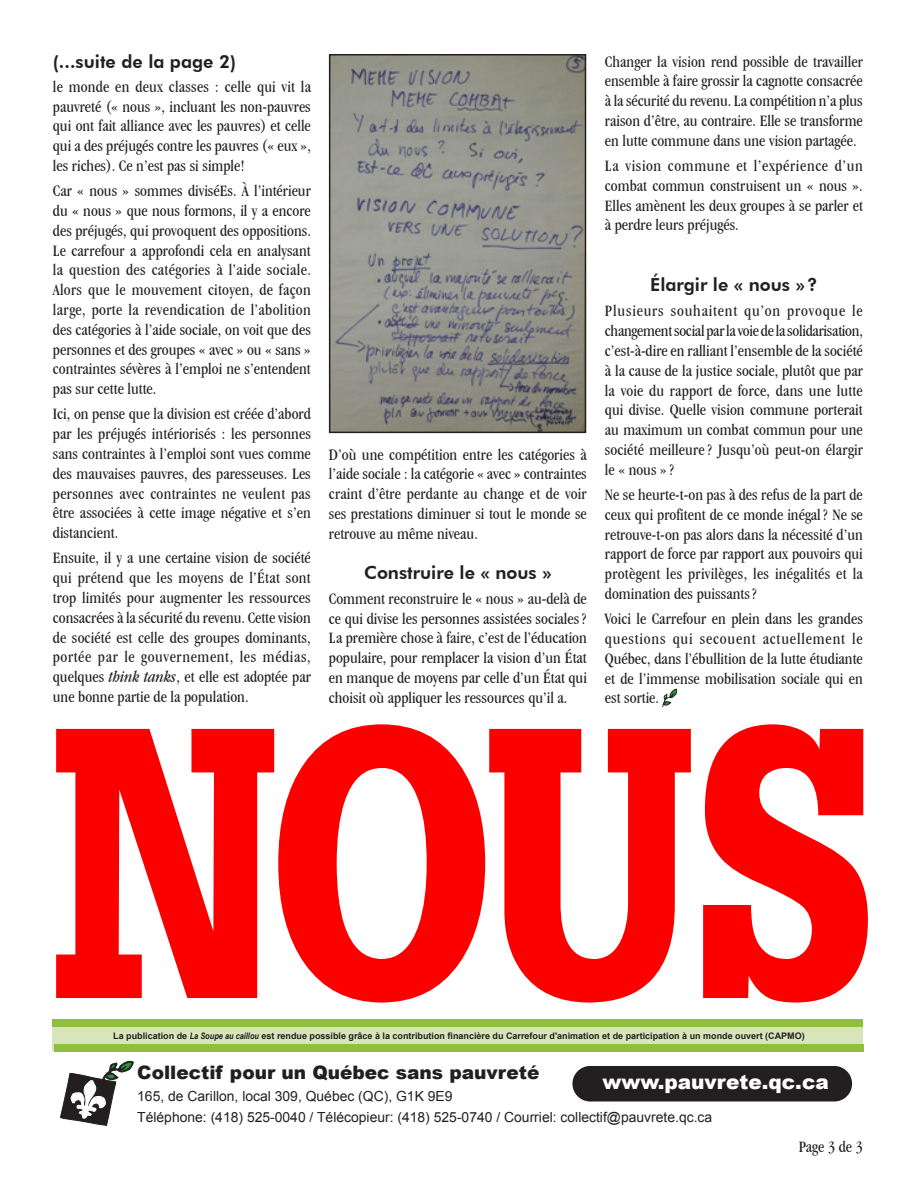
<style>
.page{position:relative;width:918px;height:1188px;background:#fff}
.page>*{position:absolute;margin:0;border:0;box-sizing:border-box;transform-origin:0 0}
.Intertitre{font:372.3px "Installation Black SSK";color:#fc0000;scale:.78 1}
.t1{font:900 20.1px "Arial";color:#fff}
.t2{font:900 18.6px "Arial";color:#231f20}
.Intertitre-2{font:800 18px "Futura BT";color:#231f20}
.Texte_normal{font:condensed 16.5px/19.8px "Garamond IT Cby BT";color:#231f20;text-align:justify}
.t3{font:13.95px/21.6px "Arial";color:#231f20}
.Intertitre-3{font:700 9px "Arial";color:#231f20}
.s1{font-style:italic}
.s2{font-family:"Arial Narrow";font-style:italic}
</style>
<div class="page">
<div style="left:572px;top:1066px;width:280px;height:36px;background:#231f20;border-radius:18px"></div>
<svg style="left:60px;top:1060px;width:74px;height:66px"></svg>
<div style="left:53px;top:1020px;width:810px;height:31px;background:#d7e5ba"></div>
<div style="left:53px;top:1020px;width:810px;height:7px;background:#90bf3e"></div>
<div style="left:54px;top:1044px;width:810px;height:7px;background:#90bf3e"></div>
<img style="left:332px;top:57px;width:251px;height:373px">
<div style="left:329px;top:54px;width:257px;height:379px;border:2px solid #231f20"></div>
<svg style="left:662px;top:689px;width:15px;height:18px"></svg>
<p class="Intertitre-2" style="left:53px;top:50px;width:185px">(...suite de la page 2)</p>
<p class="Texte_normal" style="left:53px;top:76px;width:260px">le monde en deux classes : celle qui vit la pauvreté (« nous », incluant les non-pauvres qui ont fait alliance avec les pauvres) et celle qui a des préjugés contre les pauvres (« eux », les riches). Ce n’est pas si simple!</p>
<p class="Texte_normal" style="left:53px;top:181px;width:260px">Car « nous » sommes diviséEs. À l’intérieur du « nous » que nous formons, il y a encore des préjugés, qui provoquent des oppositions.<br>Le carrefour a approfondi cela en analysant la question des catégories à l’aide sociale.<br>Alors que le mouvement citoyen, de façon large, porte la revendication de l’abolition des catégories à l’aide sociale, on voit que des personnes et des groupes « avec » ou « sans » contraintes sévères à l’emploi ne s’entendent pas sur cette lutte.</p>
<p class="Texte_normal" style="left:53px;top:404px;width:260px">Ici, on pense que la division est créée d’abord par les préjugés intériorisés : les personnes sans contraintes à l’emploi sont vues comme des mauvaises pauvres, des paresseuses. Les personnes avec contraintes ne veulent pas être associées à cette image négative et s’en distancient.</p>
<p class="Texte_normal" style="left:53px;top:548px;width:260px">Ensuite, il y a une certaine vision de société qui prétend que les moyens de l’État sont trop limités pour augmenter les ressources consacrées à la sécurité du revenu. Cette vision de société est celle des groupes dominants, portée par le gouvernement, les médias, quelques <span class="s1">think tanks</span>, et elle est adoptée par une bonne partie de la population.</p>
<p class="Texte_normal" style="left:329px;top:444px;width:259px">D’où une compétition entre les catégories à l’aide sociale : la catégorie « avec » contraintes craint d’être perdante au change et de voir ses prestations diminuer si tout le monde se retrouve au même niveau.</p>
<p class="Intertitre-2" style="left:364px;top:561px;width:189px">Construire le « nous »</p>
<p class="Texte_normal" style="left:329px;top:589px;width:260px">Comment reconstruire le « nous » au-delà de ce qui divise les personnes assistées sociales?<br>La première chose à faire, c’est de l’éducation populaire, pour remplacer la vision d’un État en manque de moyens par celle d’un État qui choisit où appliquer les ressources qu’il a.</p>
<p class="Texte_normal" style="left:605px;top:51px;width:260px">Changer la vision rend possible de travailler ensemble à faire grossir la cagnotte consacrée à la sécurité du revenu. La compétition n’a plus raison d’être, au contraire. Elle se transforme en lutte commune dans une vision partagée.</p>
<p class="Texte_normal" style="left:605px;top:156px;width:259px">La vision commune et l’expérience d’un combat commun construisent un « nous ».<br>Elles amènent les deux groupes à se parler et à perdre leurs préjugés.</p>
<p class="Intertitre-2" style="left:650px;top:274px;width:169px">Élargir le « nous »?</p>
<p class="Texte_normal" style="left:605px;top:301px;width:260px">Plusieurs souhaitent qu’on provoque le changement social par la voie de la solidarisation, c’est-à-dire en ralliant l’ensemble de la société à la cause de la justice sociale, plutôt que par la voie du rapport de force, dans une lutte qui divise. Quelle vision commune porterait au maximum un combat commun pour une société meilleure? Jusqu’où peut-on élargir le « nous » ?</p>
<p class="Texte_normal" style="left:605px;top:485px;width:260px">Ne se heurte-t-on pas à des refus de la part de ceux qui profitent de ce monde inégal? Ne se retrouve-t-on pas alors dans la nécessité d’un rapport de force par rapport aux pouvoirs qui protègent les privilèges, les inégalités et la domination des puissants?</p>
<p class="Texte_normal" style="left:605px;top:609px;width:260px">Voici le Carrefour en plein dans les grandes questions qui secouent actuellement le Québec, dans l’ébullition de la lutte étudiante et de l’immense mobilisation sociale qui en est sortie.</p>
<p class="Intertitre" style="left:53px;top:636px;width:1059px">NOUS</p>
<p class="Intertitre-3" style="left:113px;top:1030px;width:693px">La publication de <span class="s2">La Soupe au caillou</span> est rendue possible grâce à la contribution financière du Carrefour d'animation et de participation à un monde ouvert (CAPMO)</p>
<p class="t2" style="left:137px;top:1059px;width:404px">Collectif pour un Québec sans pauvreté</p>
<p class="t3" style="left:137px;top:1085px;width:576px">165, de Carillon, local 309, Québec (QC), G1K 9E9<br>Téléphone: (418) 525-0040 / Télécopieur: (418) 525-0740 / Courriel: collectif@pauvrete.qc.ca</p>
<p class="t1" style="left:603px;top:1067px;width:228px">www.pauvrete.qc.ca</p>
<p class="Texte_normal" style="left:799px;top:1137px;width:66px">Page 3 de 3</p>
</div>
